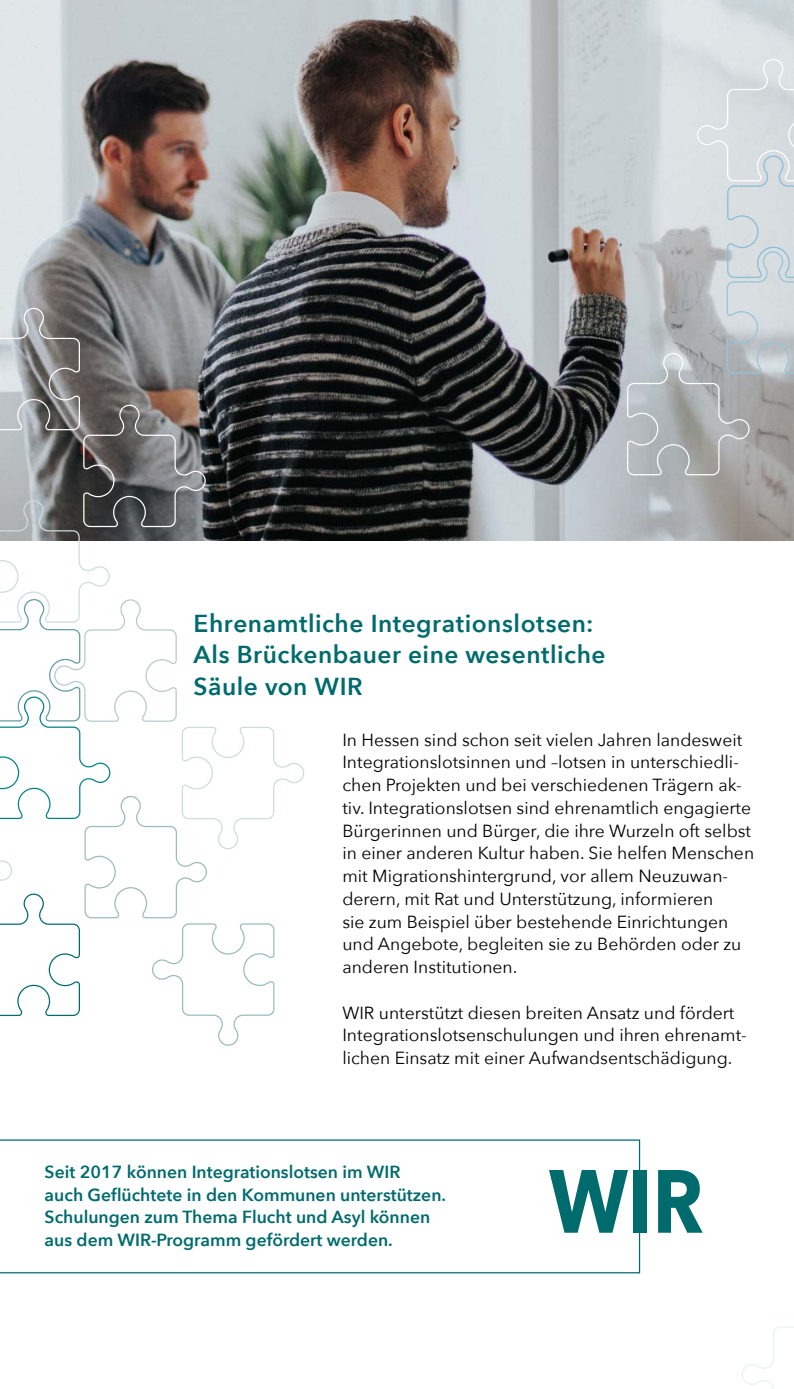
<style>
.page{position:relative;width:794px;height:1389px;background:#fff}
.page>*{position:absolute;margin:0;border:0;box-sizing:border-box;transform-origin:0 0}
.t1{font:700 88.55px "Avenir Next";color:#006b6d;scale:.87 1}
.t2{font:600 24.5px/31.5px "Avenir Next";letter-spacing:.02em;color:#006b6d}
.t3{font:17.5px/22.8px "Avenir Next";color:#000}
.t4{font:600 17.5px/22.8px "Avenir Next";color:#006b6d}
</style>
<div class="page">
<img style="left:0;top:0;width:794px;height:541px">
<svg style="left:0;top:1139px;width:640px;height:134px"></svg>
<svg style="left:742px;top:1326px;width:52px;height:63px"></svg>
<svg style="left:0;top:307px;width:305px;height:739px"></svg>
<svg style="left:626px;top:58px;width:168px;height:418px;background:#c4c9cb"></svg>
<h2 class="t2" style="left:193px;top:607px;width:413px">Ehrenamtliche Integrationslotsen:<br>Als Brückenbauer eine wesentliche<br>Säule von WIR</h2>
<p class="t3" style="left:342px;top:727px;width:413px">In Hessen sind schon seit vielen Jahren landesweit Integrationslotsinnen und –lotsen in unterschiedli&shy;chen Projekten und bei verschiedenen Trägern ak&shy;tiv. Integrationslotsen sind ehrenamtlich engagierte Bürgerinnen und Bürger, die ihre Wurzeln oft selbst in einer anderen Kultur haben. Sie helfen Menschen mit Migrationshintergrund, vor allem Neuzuwan&shy;derern, mit Rat und Unterstützung, informieren<br>sie zum Beispiel über bestehende Einrichtungen und Angebote, begleiten sie zu Behörden oder zu anderen Institutionen.</p>
<p class="t3" style="left:342px;top:1000px;width:406px">WIR unterstützt diesen breiten Ansatz und fördert<br>Integrationslotsenschulungen und ihren ehrenamt&shy;lichen Einsatz mit einer Aufwandsentschädigung.</p>
<p class="t4" style="left:45px;top:1160px;width:403px">Seit 2017 können Integrationslotsen im WIR<br>auch Geflüchtete in den Kommunen unterstützen.<br>Schulungen zum Thema Flucht und Asyl können aus dem WIR-Programm gefördert werden.</p>
<h1 class="t1" style="left:549px;top:1125px;width:179px">WIR</h1>
</div>
